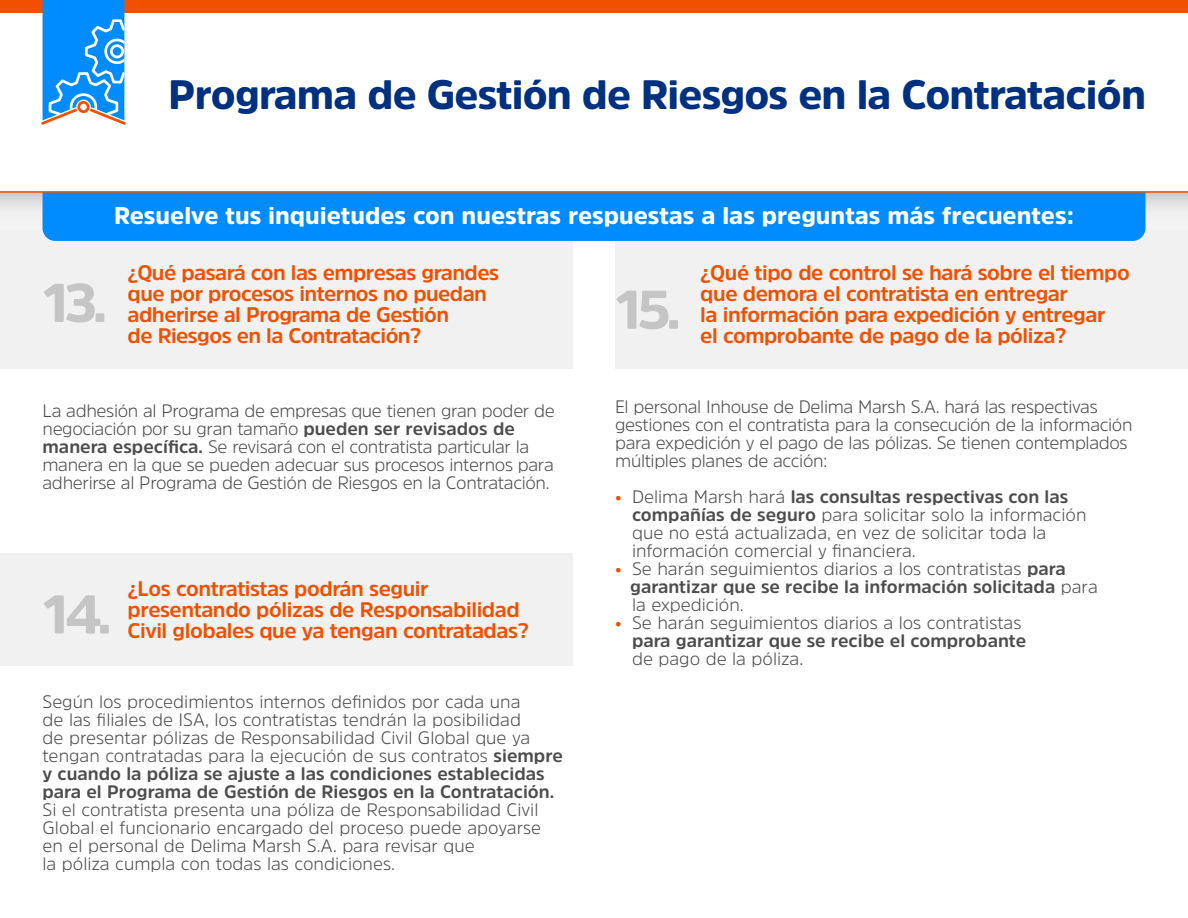
<style>
.page{position:relative;width:1188px;height:918px;background:#fff}
.page>*{position:absolute;margin:0;border:0;box-sizing:border-box;transform-origin:0 0}
.t1{font:900 54px "Amsi Pro";color:#c5c5c5}
.t2{font:900 40.8px "Amsi Pro";letter-spacing:-.02em;color:#003080}
.t3{font:900 24px "Amsi Pro";color:#fff}
.t4{font:700 21px/21px "Amsi Pro";letter-spacing:-.02em;color:#f05000}
.t5{font:300 18px/18px "Amsi Pro";color:#4d4d4d}
.t6{font:300 18px/18px "Amsi Pro";letter-spacing:-.02em;color:#4d4d4d}
.t7{font:700 18px "Amsi Pro";color:#4d4d4d}
.s1{font-weight:700}
</style>
<div class="page">
<div style="left:615px;top:192px;width:573px;height:177px;background:#f1f1f1"></div>
<div style="left:0;top:192px;width:573px;height:177px;background:#f1f1f1"></div>
<div style="left:0;top:192px;width:1188px;height:38px;background:linear-gradient(to bottom,#d1d3d4,#f7f9fa)"></div>
<div style="left:43px;top:193px;width:1102px;height:48px;background:#008bff"></div>
<div style="left:0;top:0;width:1188px;height:13px;background:#f05000"></div>
<hr style="left:0;top:191px;width:1188px;height:2px;background:#f05000">
<svg style="left:41px;top:0;width:85px;height:125px"></svg>
<div style="left:79px;top:102px;width:9px;height:10px;background:#fff;border-radius:50%"></div>
<div style="left:76px;top:100px;width:15px;height:14px;border:5px solid #fff;border-radius:50%"></div>
<div style="left:77px;top:101px;width:12px;height:12px;border:3px solid #f05000;border-radius:50%"></div>
<div style="left:0;top:553px;width:573px;height:113px;background:#f1f1f1"></div>
<h2 class="t2" style="left:168px;top:67px;width:979px">Programa de Gestión de Riesgos en la Contratación</h2>
<h3 class="t3" style="left:114px;top:199px;width:961px">Resuelve tus inquietudes con nuestras respuestas a las preguntas más frecuentes:</h3>
<h1 class="t1" style="left:43px;top:266px;width:66px">13.</h1>
<p class="t4" style="left:128px;top:262px;width:373px">¿Qué pasará con las empresas grandes que por procesos internos no puedan adherirse al Programa de Gestión<br>de Riesgos en la Contratación?</p>
<h1 class="t1" style="left:615px;top:272px;width:67px">15.</h1>
<p class="t4" style="left:700px;top:262px;width:431px">¿Qué tipo de control se hará sobre el tiempo que demora el contratista en entregar<br>la información para expedición y entregar<br>el comprobante de pago de la póliza?</p>
<p class="t6" style="left:43px;top:401px;width:514px">La adhesión al Programa de empresas que tienen gran poder de negociación por su gran tamaño <span class="s1">pueden ser revisados de manera específica.</span> Se revisará con el contratista particular la manera en la que se pueden adecuar sus procesos internos para adherirse al Programa de Gestión de Riesgos en la Contratación.</p>
<h1 class="t1" style="left:43px;top:577px;width:70px">14.</h1>
<p class="t4" style="left:128px;top:577px;width:403px">¿Los contratistas podrán seguir presentando pólizas de Responsabilidad<br>Civil globales que ya tengan contratadas?</p>
<p class="t5" style="left:43px;top:692px;width:522px">Según los procedimientos internos definidos por cada una<br>de las filiales de ISA, los contratistas tendrán la posibilidad<br>de presentar pólizas de Responsabilidad Civil Global que ya tengan contratadas para la ejecución de sus contratos <span class="s1">siempre y cuando la póliza se ajuste a las condiciones establecidas para el Programa de Gestión de Riesgos en la Contratación.</span></p>
<p class="t5" style="left:43px;top:800px;width:500px">Si el contratista presenta una póliza de Responsabilidad Civil Global el funcionario encargado del proceso puede apoyarse en el personal de Delima Marsh S.A. para revisar que<br>la póliza cumpla con todas las condiciones.</p>
<p class="t6" style="left:615px;top:397px;width:519px">El personal Inhouse de Delima Marsh S.A. hará las respectivas gestiones con el contratista para la consecución de la información para expedición y el pago de las pólizas. Se tienen contemplados múltiples planes de acción:</p>
<p class="t5" style="left:630px;top:487px;width:469px">Delima Marsh hará <span class="s1">las consultas respectivas con las compañías de seguro</span> para solicitar solo la información que no está actualizada, en vez de solicitar toda la información comercial y financiera.<br>Se harán seguimientos diarios a los contratistas <span class="s1">para garantizar que se recibe la información solicitada</span> para la expedición.<br>Se harán seguimientos diarios a los contratistas</p>
<p class="t7" style="left:632px;top:628px;width:396px">para garantizar que se recibe el comprobante</p>
<p class="t5" style="left:632px;top:649px;width:173px">de pago de la póliza.</p>
</div>
